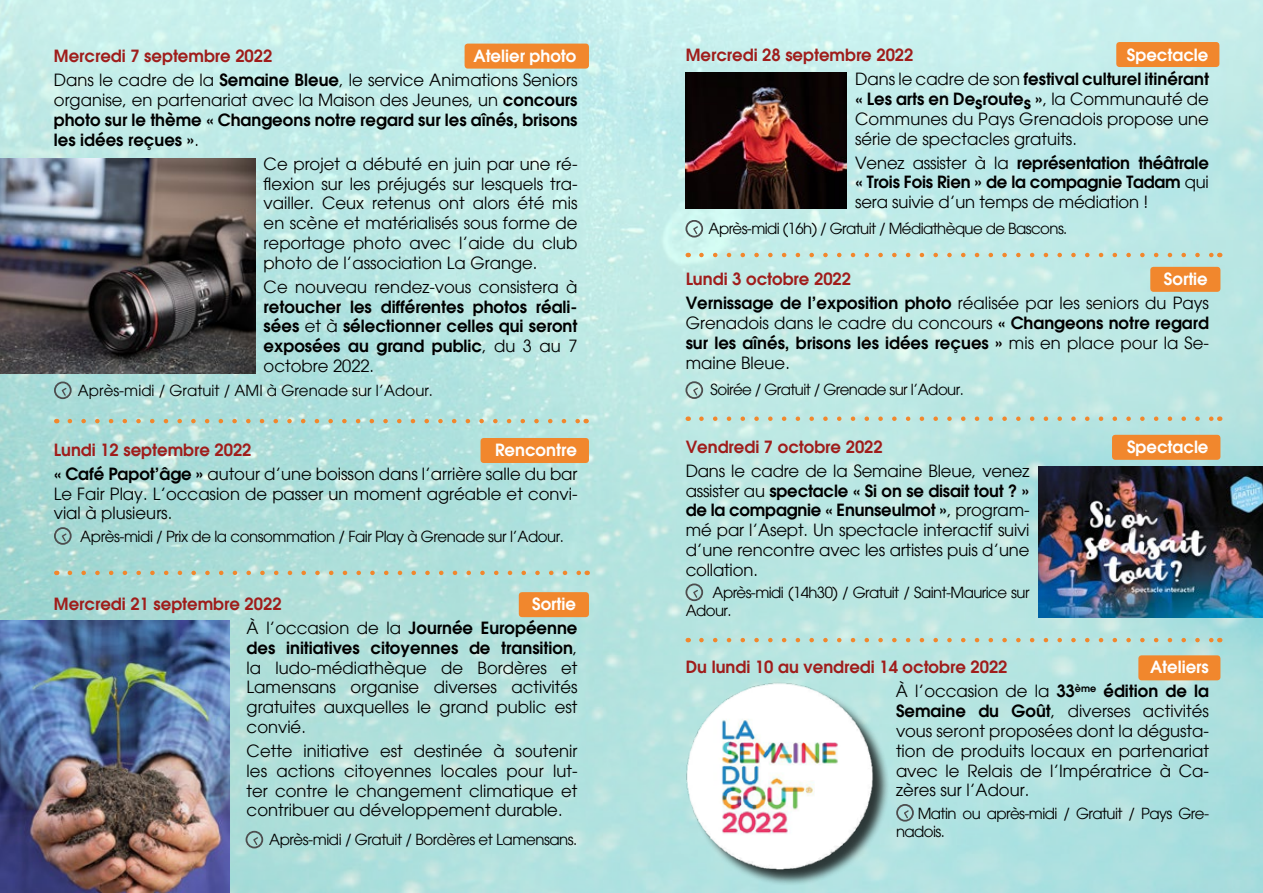
<style>
.page{position:relative;width:1263px;height:893px;background:#fff}
.page>*{position:absolute;margin:0;border:0;box-sizing:border-box;transform-origin:0 0}
.t1{font:16.5px/19.8px "Avant Garde";color:#000;text-align:justify}
.t2{font:600 16.5px/19.8px "Avant Garde";color:#000;text-align:justify}
.t3{font:600 16.5px "Avant Garde";color:#9f1d1b}
.t4{font:600 16.5px "Avant Garde";color:#fff}
.t5{font:15px/18px "Avant Garde";letter-spacing:-.04em;color:#000}
.t6{font:15px "Avant Garde";color:#000}
.s1{font-weight:600;color:#fff}
.s2{font-weight:600}
.s3{font-weight:400}
.s4{color:#fff}
</style>
<div class="page">
<img style="left:0;top:0;width:1263px;height:893px">
<img style="left:0;top:158px;width:255px;height:215px">
<img style="left:685px;top:72px;width:162px;height:136px">
<img style="left:0;top:621px;width:230px;height:272px">
<div style="left:689px;top:685px;width:201px;height:201px;background:#000;opacity:.75"></div>
<img style="left:678px;top:680px;width:202px;height:200px">
<img style="left:1038px;top:466px;width:225px;height:151px">
<div style="left:480px;top:438px;width:109px;height:25px;background:#f1872d"></div>
<div style="left:1112px;top:435px;width:108px;height:25px;background:#f1872d"></div>
<div style="left:1138px;top:655px;width:82px;height:25px;background:#f1872d"></div>
<div style="left:1116px;top:42px;width:103px;height:25px;background:#f1872d"></div>
<div style="left:519px;top:592px;width:70px;height:25px;background:#f1872d"></div>
<div style="left:465px;top:44px;width:124px;height:25px;background:#f1872d"></div>
<div style="left:1150px;top:267px;width:70px;height:25px;background:#f1872d"></div>
<svg style="left:70px;top:419px;width:509px;height:4px;background:#c0c7ab"></svg>
<div style="left:54px;top:382px;width:18px;height:17px;border:2px solid #4d4d4e;border-radius:50%"></div>
<svg style="left:62px;top:388px;width:5px;height:8px"></svg>
<svg style="left:70px;top:571px;width:510px;height:4px;background:#c0c6a9"></svg>
<div style="left:685px;top:381px;width:18px;height:18px;border:2px solid #4d4d4e;border-radius:50%"></div>
<svg style="left:693px;top:388px;width:5px;height:8px"></svg>
<svg style="left:701px;top:253px;width:511px;height:4px;background:#cecfb4"></svg>
<div style="left:685px;top:220px;width:18px;height:18px;border:2px solid #4d4d4e;border-radius:50%"></div>
<svg style="left:693px;top:226px;width:5px;height:8px"></svg>
<div style="left:246px;top:831px;width:17px;height:17px;border:2px solid #4d4d4e;border-radius:50%"></div>
<svg style="left:253px;top:837px;width:5px;height:8px"></svg>
<div style="left:54px;top:527px;width:18px;height:18px;border:2px solid #4d4d4e;border-radius:50%"></div>
<svg style="left:62px;top:533px;width:5px;height:8px"></svg>
<svg style="left:701px;top:416px;width:511px;height:5px;background:#c7d0b9"></svg>
<div style="left:685px;top:584px;width:18px;height:17px;border:2px solid #4d4d4e;border-radius:50%"></div>
<svg style="left:693px;top:590px;width:5px;height:8px"></svg>
<svg style="left:701px;top:638px;width:511px;height:4px;background:#c7caaf"></svg>
<div style="left:896px;top:804px;width:18px;height:18px;border:2px solid #4d4d4e;border-radius:50%"></div>
<svg style="left:904px;top:810px;width:5px;height:8px"></svg>
<p class="t1" style="left:54px;top:44px;width:525px;line-height:24px;text-align:right"><span class="s1">Atelier photo<br></span>Dans le cadre de la <span class="s2">Semaine Bleue</span>, le service Animations Seniors</p>
<p class="t2" style="left:54px;top:90px;width:525px"><span class="s3">organise, en partenariat avec la Maison des Jeunes, un</span> concours photo sur le thème « Changeons notre regard sur les aînés, brisons les idées reçues »<span class="s3">.</span></p>
<p class="t1" style="left:264px;top:154px;width:315px">Ce projet a débuté en juin par une ré&shy;flexion sur les préjugés sur lesquels tra&shy;vailler. Ceux retenus ont alors été mis en scène et matérialisés sous forme de reportage photo avec l’aide du club photo de l’association La Grange.</p>
<p class="t1" style="left:264px;top:277px;width:315px">Ce nouveau rendez-vous consistera à</p>
<p class="t2" style="left:264px;top:296px;width:315px">retoucher les différentes photos réali&shy;sées <span class="s3">et à</span> sélectionner celles qui seront exposées au grand public<span class="s3">, du 3 au 7 octobre 2022.</span></p>
<p class="t6" style="left:78px;top:381px;width:357px">Après-midi / Gratuit / AMI à Grenade sur l’Adour.</p>
<p class="t3" style="left:54px;top:45px;width:220px">Mercredi 7 septembre 2022</p>
<p class="t3" style="left:54px;top:439px;width:199px">Lundi 12 septembre 2022</p>
<p class="t1" style="left:54px;top:438px;width:525px;line-height:24px;text-align:right"><span class="s1">Rencontre<br></span><span class="s2">« Café Papot’âge »</span> autour d’une boisson dans l’arrière salle du bar</p>
<p class="t1" style="left:54px;top:484px;width:525px">Le Fair Play. L’occasion de passer un moment agréable et convi&shy;vial à plusieurs.</p>
<p class="t5" style="left:80px;top:527px;width:485px">Après-midi / Prix de la consommation / Fair Play à Grenade sur l’Adour.</p>
<p class="t2" style="left:247px;top:592px;width:332px;line-height:24px;text-align:right"><span class="s4">Sortie<br></span><span class="s3">À l’occasion de la</span> Journée Européenne</p>
<p class="t1" style="left:247px;top:638px;width:332px"><span class="s2">des initiatives citoyennes de transition</span>, la ludo-médiathèque de Bordères et Lamensans organise diverses activités gratuites auxquelles le grand public est convié.</p>
<p class="t1" style="left:247px;top:741px;width:332px">Cette initiative est destinée à soutenir les actions citoyennes locales pour lut&shy;ter contre le changement climatique et contribuer au développement durable.</p>
<p class="t5" style="left:269px;top:830px;width:310px">Après-midi / Gratuit / Bordères et Lamensans.</p>
<p class="t3" style="left:54px;top:593px;width:229px">Mercredi 21 septembre 2022</p>
<p class="t2" style="left:855px;top:43px;width:355px;line-height:24px;text-align:right"><span class="s4">Spectacle<br></span><span class="s3">Dans le cadre de son</span> festival culturel itinérant</p>
<p class="t1" style="left:855px;top:89px;width:355px"><span class="s2">« Les arts en Desroutes »</span>, la Communauté de Communes du Pays Grenadois propose une série de spectacles gratuits.</p>
<p class="t2" style="left:855px;top:152px;width:355px"><span class="s3">Venez assister à la</span> représentation théâtrale « Trois Fois Rien » de la compagnie Tadam <span class="s3">qui sera suivie d’un temps de médiation !</span></p>
<p class="t5" style="left:708px;top:220px;width:360px">Après-midi (16h) / Gratuit / Médiathèque de Bascons.</p>
<p class="t3" style="left:686px;top:268px;width:167px">Lundi 3 octobre 2022</p>
<p class="t3" style="left:686px;top:44px;width:229px">Mercredi 28 septembre 2022</p>
<p class="t2" style="left:686px;top:267px;width:525px;line-height:24px;text-align:right"><span class="s4">Sortie<br></span>Vernissage de l’exposition photo <span class="s3">réalisée par les seniors du Pays</span></p>
<p class="t1" style="left:686px;top:313px;width:525px">Grenadois dans le cadre du concours <span class="s2">« Changeons notre regard sur les aînés, brisons les idées reçues »</span> mis en place pour la Se&shy;maine Bleue.</p>
<p class="t5" style="left:711px;top:381px;width:255px">Soirée / Gratuit / Grenade sur l’Adour.</p>
<p class="t3" style="left:686px;top:436px;width:199px">Vendredi 7 octobre 2022</p>
<p class="t4" style="left:1127px;top:436px;width:83px">Spectacle</p>
<p class="t1" style="left:686px;top:461px;width:345px">Dans le cadre de la Semaine Bleue, venez assister au <span class="s2">spectacle « Si on se disait tout ? » de la compagnie « Enunseulmot »</span>, program&shy;mé par l’Asept. Un spectacle interactif suivi d’une rencontre avec les artistes puis d’une collation.</p>
<p class="t5" style="left:686px;top:583px;width:345px;text-indent:27px">Après-midi (14h30) / Gratuit / Saint-Maurice sur<br>Adour.</p>
<p class="t3" style="left:686px;top:656px;width:323px">Du lundi 10 au vendredi 14 octobre 2022</p>
<p class="t1" style="left:896px;top:655px;width:314px;line-height:24px;text-align:right"><span class="s1">Ateliers<br></span>À l’occasion de la <span class="s2">33</span><sup>ème</sup> <span class="s2">édition de la</span></p>
<p class="t1" style="left:896px;top:701px;width:314px"><span class="s2">Semaine du Goût</span>, diverses activités vous seront proposées dont la dégusta&shy;tion de produits locaux en partenariat avec le Relais de l’Impératrice à Ca&shy;zères sur l’Adour.</p>
<p class="t5" style="left:896px;top:804px;width:314px;text-indent:22px">Matin ou après-midi / Gratuit / Pays Gre&shy;nadois.</p>
</div>
